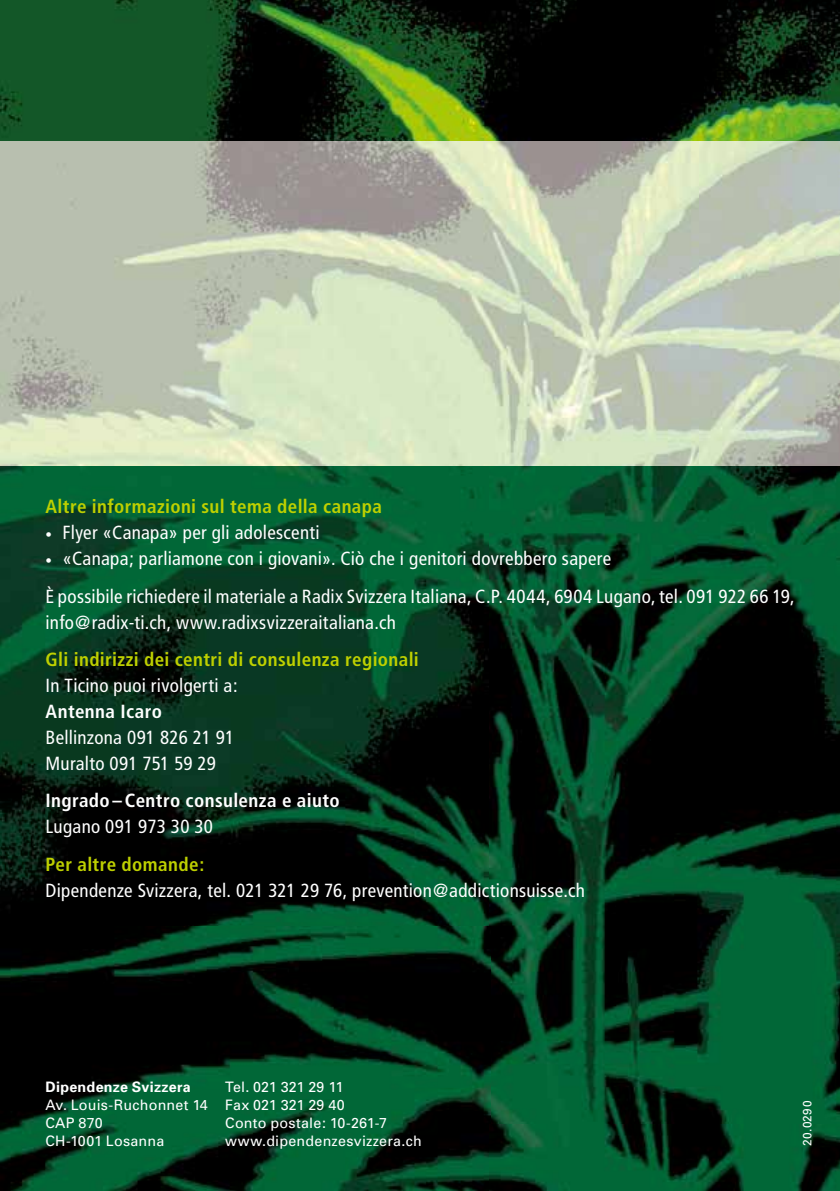
<style>
.page{position:relative;width:840px;height:1191px;background:#fff}
.page>*{position:absolute;margin:0;border:0;box-sizing:border-box;transform-origin:0 0}
.t1{font:condensed 19px/37.4px "Frutiger";letter-spacing:.015em;color:#fff}
.t2{font:700 condensed 19px "Frutiger";letter-spacing:.02em;color:#bed000}
.t3{font:700 condensed 19px "Frutiger";letter-spacing:.02em;color:#fff}
.t4{font:14.4px/18px "Univers";letter-spacing:.015em;color:#fff}
.t5{font:700 14.4px "Univers";letter-spacing:.02em;color:#fff}
.t6{font:12px "Univers";letter-spacing:.025em;color:#fff}
.s1{font-size:13px}
</style>
<div class="page">
<img style="left:0;top:0;width:839px;height:142px">
<img style="left:0;top:142px;width:839px;height:1049px">
<p class="t2" style="left:45px;top:495px;width:338px">Altre informazioni sul tema della canapa</p>
<p class="t1" style="left:45px;top:514px;width:275px"><span class="s1">•</span> Flyer «Canapa» per gli adolescenti</p>
<p class="t1" style="left:45px;top:540px;width:750px"><span class="s1">•</span> «Canapa; parliamone con i giovani». Ciò che i genitori dovrebbero sapere<br>È possibile richiedere il materiale a Radix Svizzera Italiana, C.P. 4044, 6904 Lugano, tel. 091 922 66 19,</p>
<p class="t1" style="left:45px;top:603px;width:352px">info@radix-ti.ch, www.radixsvizzeraitaliana.ch</p>
<p class="t2" style="left:45px;top:648px;width:374px">Gli indirizzi dei centri di consulenza regionali</p>
<p class="t1" style="left:45px;top:667px;width:194px">In Ticino puoi rivolgerti a:</p>
<p class="t3" style="left:45px;top:700px;width:118px">Antenna Icaro</p>
<p class="t1" style="left:45px;top:724px;width:190px;line-height:26px">Bellinzona 091 826 21 91<br>Muralto 091 751 59 29</p>
<p class="t3" style="left:45px;top:789px;width:295px">Ingrado – Centro consulenza e aiuto</p>
<p class="t1" style="left:45px;top:808px;width:169px">Lugano 091 973 30 30</p>
<p class="t2" style="left:45px;top:853px;width:160px">Per altre domande:</p>
<p class="t1" style="left:45px;top:871px;width:540px">Dipendenze Svizzera, tel. 021 321 29 76, prevention@addictionsuisse.ch</p>
<p class="t5" style="left:45px;top:1077px;width:147px">Dipendenze Svizzera</p>
<p class="t4" style="left:45px;top:1095px;width:164px">Av. Louis-Ruchonnet 14<br>CAP 870<br>CH-1001 Losanna</p>
<p class="t4" style="left:225px;top:1077px;width:198px">Tel. 021 321 29 11<br>Fax 021 321 29 40<br>Conto postale: 10-261-7 www.dipendenzesvizzera.ch</p>
<p class="t6" style="left:799px;top:1145px;width:46px;rotate:-90deg">20.0290</p>
</div>
